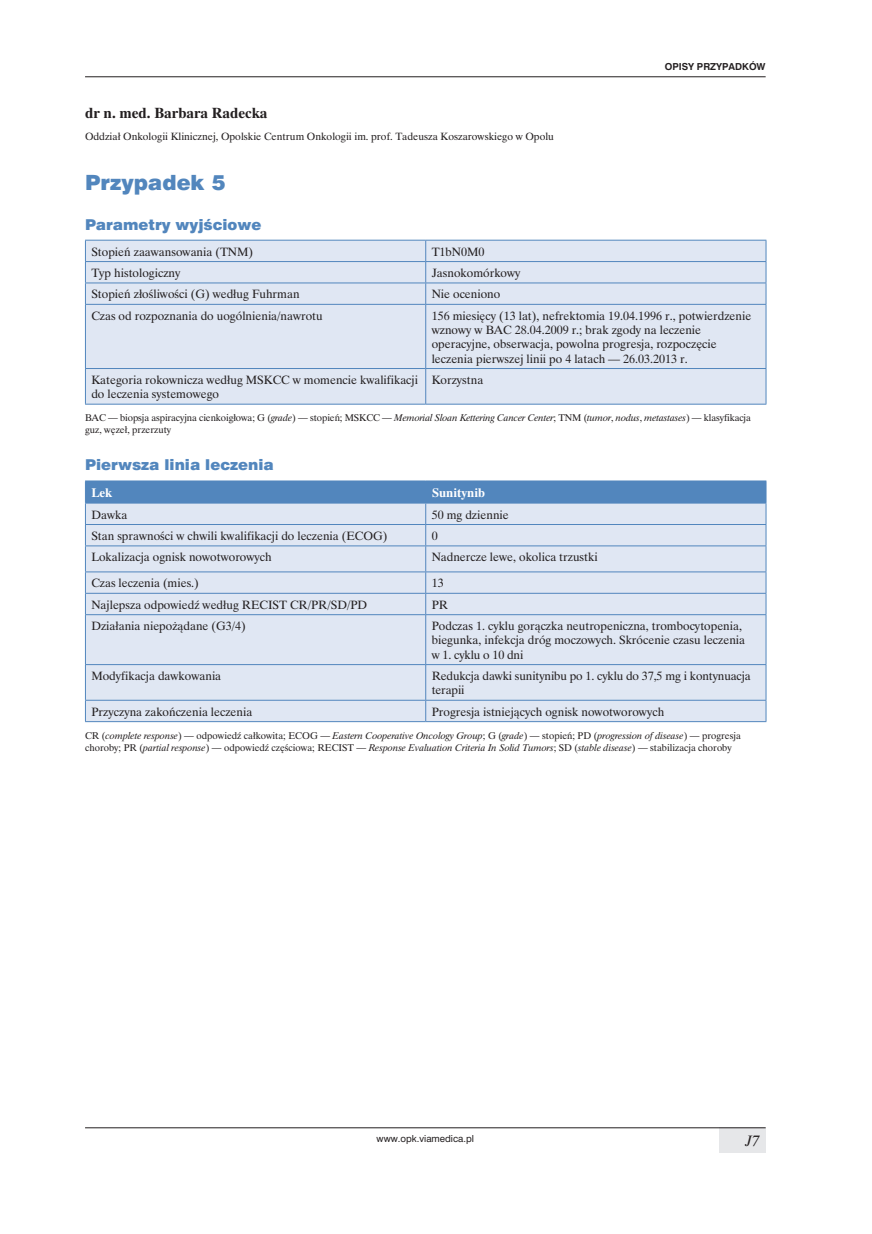
<style>
.page{position:relative;width:872px;height:1234px;background:#fff}
.page>*{position:absolute;margin:0;border:0;box-sizing:border-box;transform-origin:0 0}
._01_Przypadek{font:21px "Swis 721 Blk EU";color:#5286bd}
._20_Parametry_wyjsci{font:15px "Swis 721 Blk EU";color:#5286bd}
._02_autor{font:700 15px "Time Ibis EE";color:#231f20}
.t1{font:italic 15px "Time Ibis EE";color:#231f20}
._20_tabelka_nagłówek{font:700 12.75px "Time Ibis EE";color:#fff}
._20_tabelka_tekst{font:12px/14.2px "Time Ibis EE";color:#231f20}
._03_praca{font:10.5px "Time Ibis EE";color:#231f20}
._20_tabelka_przypis{font:italic 9.75px/12px "Time Ibis EE";color:#231f20}
._20_tabelka_przypis-2{font:9.75px/12px "Time Ibis EE";letter-spacing:-.01em;color:#231f20}
.t2{font:9px "Swis 721 PL";color:#231f20}
.t3{font:700 9px "Swis 721 PL";color:#231f20}
.s1{font-style:italic}
.s2{font-style:normal}
</style>
<div class="page">
<hr style="left:85px;top:76px;width:680px;height:1px;background:#231f20">
<div style="left:719px;top:1127px;width:46px;height:25px;background:#e6e7e9"></div>
<hr style="left:85px;top:1127px;width:680px;height:1px;background:#231f20">
<div style="left:86px;top:241px;width:679px;height:162px;background:#e0e7f3"></div>
<hr style="left:85px;top:261px;width:341px;height:1px;background:#5286bd">
<hr style="left:85px;top:282px;width:341px;height:1px;background:#5286bd">
<hr style="left:85px;top:304px;width:341px;height:1px;background:#5286bd">
<hr style="left:426px;top:304px;width:340px;height:1px;background:#5286bd">
<hr style="left:425px;top:304px;width:1px;height:64px;background:#5286bd">
<hr style="left:85px;top:368px;width:341px;height:1px;background:#5286bd">
<hr style="left:426px;top:368px;width:340px;height:1px;background:#5286bd">
<hr style="left:425px;top:369px;width:1px;height:34px;background:#5286bd">
<hr style="left:85px;top:240px;width:341px;height:1px;background:#5286bd">
<hr style="left:426px;top:240px;width:340px;height:1px;background:#5286bd">
<svg style="left:85px;top:240px;width:1px;height:64px"></svg>
<hr style="left:85px;top:304px;width:1px;height:64px;background:#5286bd">
<hr style="left:765px;top:304px;width:1px;height:64px;background:#5286bd">
<hr style="left:85px;top:369px;width:1px;height:34px;background:#5286bd">
<hr style="left:765px;top:369px;width:1px;height:34px;background:#5286bd">
<hr style="left:85px;top:403px;width:341px;height:1px;background:#5286bd">
<hr style="left:426px;top:403px;width:340px;height:1px;background:#5286bd">
<hr style="left:426px;top:261px;width:340px;height:1px;background:#5286bd">
<svg style="left:425px;top:240px;width:1px;height:64px"></svg>
<svg style="left:765px;top:240px;width:1px;height:64px"></svg>
<hr style="left:426px;top:282px;width:340px;height:1px;background:#5286bd">
<div style="left:86px;top:615px;width:679px;height:106px;background:#e0e7f3"></div>
<hr style="left:85px;top:614px;width:341px;height:1px;background:#5286bd">
<hr style="left:426px;top:614px;width:340px;height:1px;background:#5286bd">
<hr style="left:425px;top:615px;width:1px;height:49px;background:#5286bd">
<hr style="left:85px;top:664px;width:341px;height:1px;background:#5286bd">
<hr style="left:426px;top:664px;width:340px;height:1px;background:#5286bd">
<hr style="left:425px;top:664px;width:1px;height:35px;background:#5286bd">
<hr style="left:85px;top:699px;width:341px;height:1px;background:#5286bd">
<hr style="left:426px;top:699px;width:340px;height:1px;background:#5286bd">
<svg style="left:425px;top:700px;width:1px;height:21px"></svg>
<hr style="left:85px;top:721px;width:341px;height:1px;background:#5286bd">
<hr style="left:426px;top:721px;width:340px;height:1px;background:#5286bd">
<hr style="left:85px;top:615px;width:1px;height:49px;background:#5286bd">
<hr style="left:765px;top:615px;width:1px;height:49px;background:#5286bd">
<hr style="left:85px;top:664px;width:1px;height:35px;background:#5286bd">
<hr style="left:765px;top:664px;width:1px;height:35px;background:#5286bd">
<svg style="left:85px;top:700px;width:1px;height:21px"></svg>
<svg style="left:765px;top:700px;width:1px;height:21px"></svg>
<hr style="left:85px;top:480px;width:341px;height:1px;background:#5286bd">
<hr style="left:426px;top:480px;width:340px;height:1px;background:#5286bd">
<svg style="left:85px;top:481px;width:681px;height:133px;background:#c3d3e8"></svg>
<hr style="left:426px;top:571px;width:340px;height:1px;background:#5286bd">
<p class="t3" style="left:664px;top:61px;width:102px">OPISY PRZYPADKÓW</p>
<p class="_02_autor" style="left:85px;top:104px;width:184px">dr n. med. Barbara Radecka</p>
<p class="_03_praca" style="left:85px;top:129px;width:470px">Oddział Onkologii Klinicznej, Opolskie Centrum Onkologii im. prof. Tadeusza Koszarowskiego w Opolu</p>
<p class="_01_Przypadek" style="left:85px;top:169px;width:142px">Przypadek 5</p>
<p class="_20_Parametry_wyjsci" style="left:85px;top:214px;width:178px">Parametry wyjściowe</p>
<p class="_20_tabelka_tekst" style="left:91px;top:244px;width:163px">Stopień zaawansowania (TNM)</p>
<p class="_20_tabelka_tekst" style="left:432px;top:244px;width:54px">T1bN0M0</p>
<p class="_20_tabelka_tekst" style="left:91px;top:265px;width:91px">Typ histologiczny</p>
<p class="_20_tabelka_tekst" style="left:432px;top:265px;width:90px">Jasnokomórkowy</p>
<p class="_20_tabelka_tekst" style="left:91px;top:287px;width:210px">Stopień złośliwości (G) według Fuhrman</p>
<p class="_20_tabelka_tekst" style="left:432px;top:287px;width:70px">Nie oceniono</p>
<p class="_20_tabelka_tekst" style="left:91px;top:308px;width:233px">Czas od rozpoznania do uogólnienia/nawrotu</p>
<p class="_20_tabelka_tekst" style="left:432px;top:308px;width:321px">156 miesięcy (13 lat), nefrektomia 19.04.1996 r., potwierdzenie wznowy w BAC 28.04.2009 r.; brak zgody na leczenie operacyjne, obserwacja, powolna progresja, rozpoczęcie leczenia pierwszej linii po 4 latach — 26.03.2013 r.</p>
<p class="_20_tabelka_tekst" style="left:91px;top:372px;width:328px">Kategoria rokownicza według MSKCC w momencie kwalifikacji do leczenia systemowego</p>
<p class="_20_tabelka_tekst" style="left:432px;top:372px;width:53px">Korzystna</p>
<p class="_20_tabelka_przypis-2" style="left:85px;top:411px;width:667px">BAC — biopsja aspiracyjna cienkoigłowa; G (<span class="s1">grade</span>) — stopień; MSKCC — <span class="s1">Memorial Sloan Kettering Cancer Center</span>; TNM (<span class="s1">tumor</span>, <span class="s1">nodus</span>, <span class="s1">metastases</span>) — klasyfikacja guz, węzeł, przerzuty</p>
<p class="_20_Parametry_wyjsci" style="left:85px;top:455px;width:190px">Pierwsza linia leczenia</p>
<p class="_20_tabelka_nagłówek" style="left:91px;top:485px;width:22px">Lek</p>
<p class="_20_tabelka_nagłówek" style="left:432px;top:485px;width:55px">Sunitynib</p>
<p class="_20_tabelka_tekst" style="left:91px;top:507px;width:37px">Dawka</p>
<p class="_20_tabelka_tekst" style="left:432px;top:507px;width:79px">50 mg dziennie</p>
<p class="_20_tabelka_tekst" style="left:91px;top:528px;width:297px">Stan sprawności w chwili kwalifikacji do leczenia (ECOG)</p>
<p class="_20_tabelka_tekst" style="left:432px;top:528px;width:7px">0</p>
<p class="_20_tabelka_tekst" style="left:91px;top:550px;width:182px">Lokalizacja ognisk nowotworowych</p>
<p class="_20_tabelka_tekst" style="left:432px;top:550px;width:167px">Nadnercze lewe, okolica trzustki</p>
<p class="_20_tabelka_tekst" style="left:91px;top:576px;width:109px">Czas leczenia (mies.)</p>
<p class="_20_tabelka_tekst" style="left:432px;top:576px;width:13px">13</p>
<p class="_20_tabelka_tekst" style="left:91px;top:597px;width:277px">Najlepsza odpowiedź według RECIST CR/PR/SD/PD</p>
<p class="_20_tabelka_tekst" style="left:432px;top:597px;width:18px">PR</p>
<p class="_20_tabelka_tekst" style="left:91px;top:618px;width:156px">Działania niepożądane (G3/4)</p>
<p class="_20_tabelka_tekst" style="left:432px;top:618px;width:315px">Podczas 1. cyklu gorączka neutropeniczna, trombocytopenia, biegunka, infekcja dróg moczowych. Skrócenie czasu leczenia w 1. cyklu o 10 dni</p>
<p class="_20_tabelka_tekst" style="left:91px;top:668px;width:131px">Modyfikacja dawkowania</p>
<p class="_20_tabelka_tekst" style="left:432px;top:668px;width:320px">Redukcja dawki sunitynibu po 1. cyklu do 37,5 mg i kontynuacja terapii</p>
<p class="_20_tabelka_tekst" style="left:91px;top:704px;width:162px">Przyczyna zakończenia leczenia</p>
<p class="_20_tabelka_tekst" style="left:432px;top:704px;width:234px">Progresja istniejących ognisk nowotworowych</p>
<p class="_20_tabelka_przypis" style="left:85px;top:729px;width:657px"><span class="s2">CR (</span>complete response<span class="s2">) — odpowiedź całkowita; ECOG —</span> Eastern Cooperative Oncology Group<span class="s2">; G (</span>grade<span class="s2">) — stopień; PD (</span>progression of disease<span class="s2">) — progresja choroby; PR (</span>partial response<span class="s2">) — odpowiedź częściowa; RECIST —</span> Response Evaluation Criteria In Solid Tumors<span class="s2">; SD (</span>stable disease<span class="s2">) — stabilizacja choroby</span></p>
<p class="t2" style="left:376px;top:1132px;width:99px">www.opk.viamedica.pl</p>
<p class="t1" style="left:746px;top:1131px;width:15px">J7</p>
</div>
